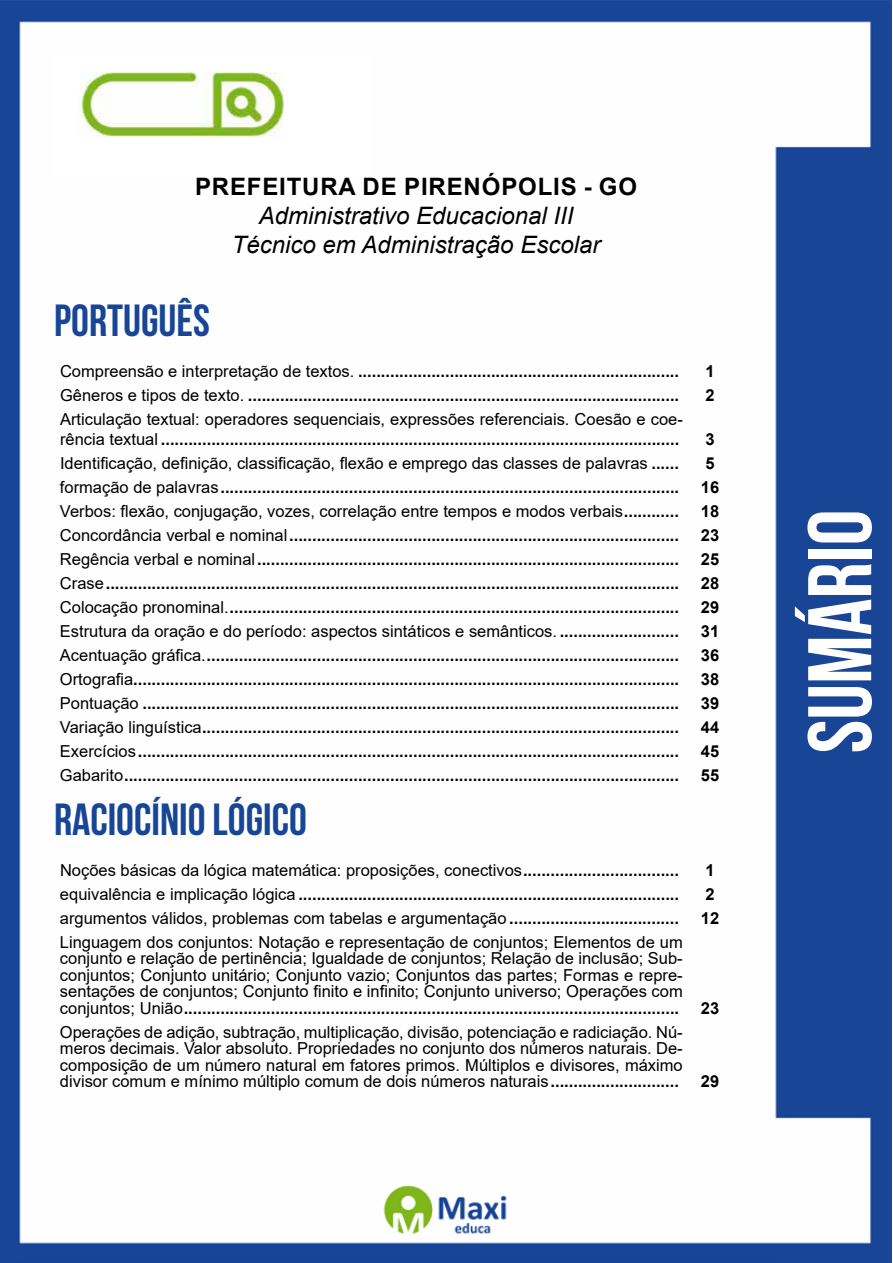
<style>
.page{position:relative;width:893px;height:1263px;background:#fff}
.page>*{position:absolute;margin:0;border:0;box-sizing:border-box;transform-origin:0 0}
.t1{font:700 90px "Bebas Neue";color:#fff}
.t2{font:700 45px "Bebas Neue";color:#184696}
.t3{font:italic 24px/28.8px "Arial";color:#000;text-align:center}
.t4{font:700 24px "Arial";letter-spacing:.035em;color:#000}
.t5{font:700 16.5px/19.8px "Arial";color:#000}
.t6{font:16.5px/16.5px "Arial";color:#000;text-align:justify}
.s1{font-weight:400}
.s2{font-weight:700}
</style>
<div class="page">
<img style="left:0;top:0;width:892px;height:1263px">
<div style="left:53px;top:55px;width:317px;height:121px;background:#fff"></div>
<img style="left:81px;top:72px;width:202px;height:64px">
<h3 class="t4" style="left:195px;top:170px;width:444px">PREFEITURA DE PIRENÓPOLIS - GO</h3>
<h3 class="t3" style="left:232px;top:201px;width:370px">Administrativo Educacional III<br>Técnico em Administração Escolar</h3>
<h2 class="t2" style="left:54px;top:295px;width:157px">PORTUGUÊS</h2>
<p class="t5" style="left:60px;top:361px;width:621px"><span class="s1">Compreensão e interpretação de textos.</span> ......................................................................</p>
<p class="t5" style="left:705px;top:361px;width:11px">1</p>
<p class="t5" style="left:60px;top:385px;width:621px"><span class="s1">Gêneros e tipos de texto.</span> ..............................................................................................</p>
<p class="t5" style="left:705px;top:385px;width:11px">2</p>
<p class="t5" style="left:60px;top:409px;width:624px"><span class="s1">Articulação textual: operadores sequenciais, expressões referenciais. Coesão e coe&shy;rência textual</span> .................................................................................................................</p>
<p class="t5" style="left:705px;top:429px;width:11px">3</p>
<p class="t6" style="left:60px;top:454px;width:620px">Identificação, definição, classificação, flexão e emprego das classes de palavras <span class="s2">......</span></p>
<p class="t5" style="left:705px;top:453px;width:11px">5</p>
<p class="t5" style="left:60px;top:477px;width:621px"><span class="s1">formação de palavras</span>....................................................................................................</p>
<p class="t5" style="left:701px;top:477px;width:20px">16</p>
<p class="t6" style="left:60px;top:502px;width:620px">Verbos: flexão, conjugação, vozes, correlação entre tempos e modos verbais<span class="s2">............</span></p>
<p class="t5" style="left:701px;top:501px;width:20px">18</p>
<p class="t5" style="left:60px;top:525px;width:621px"><span class="s1">Concordância verbal e nominal</span>.....................................................................................</p>
<p class="t5" style="left:701px;top:525px;width:20px">23</p>
<p class="t5" style="left:60px;top:549px;width:621px"><span class="s1">Regência verbal e nominal</span>............................................................................................</p>
<p class="t5" style="left:701px;top:549px;width:20px">25</p>
<p class="t5" style="left:60px;top:573px;width:621px"><span class="s1">Crase</span>.............................................................................................................................</p>
<p class="t5" style="left:701px;top:573px;width:20px">28</p>
<p class="t5" style="left:60px;top:597px;width:621px"><span class="s1">Colocação pronominal.</span>..................................................................................................</p>
<p class="t5" style="left:701px;top:597px;width:20px">29</p>
<p class="t6" style="left:60px;top:622px;width:620px">Estrutura da oração e do período: aspectos sintáticos e semânticos. <span class="s2">..........................</span></p>
<p class="t5" style="left:701px;top:621px;width:20px">31</p>
<p class="t5" style="left:60px;top:645px;width:621px"><span class="s1">Acentuação gráfica.</span>.......................................................................................................</p>
<p class="t5" style="left:701px;top:645px;width:20px">36</p>
<p class="t5" style="left:60px;top:669px;width:621px"><span class="s1">Ortografia</span>.......................................................................................................................</p>
<p class="t5" style="left:701px;top:669px;width:20px">38</p>
<p class="t5" style="left:60px;top:693px;width:621px"><span class="s1">Pontuação</span> .....................................................................................................................</p>
<p class="t5" style="left:701px;top:693px;width:20px">39</p>
<p class="t5" style="left:60px;top:717px;width:621px"><span class="s1">Variação linguística</span>........................................................................................................</p>
<p class="t5" style="left:701px;top:717px;width:20px">44</p>
<p class="t5" style="left:60px;top:741px;width:621px"><span class="s1">Exercícios</span>......................................................................................................................</p>
<p class="t5" style="left:701px;top:741px;width:20px">45</p>
<p class="t5" style="left:60px;top:765px;width:621px"><span class="s1">Gabarito</span>.........................................................................................................................</p>
<p class="t5" style="left:701px;top:765px;width:20px">55</p>
<h2 class="t2" style="left:54px;top:794px;width:254px">RACIOCÍNIO LÓGICO</h2>
<p class="t6" style="left:60px;top:862px;width:620px">Noções básicas da lógica matemática: proposições, conectivos<span class="s2">..................................</span></p>
<p class="t5" style="left:705px;top:860px;width:11px">1</p>
<p class="t5" style="left:60px;top:884px;width:621px"><span class="s1">equivalência e implicação lógica</span> ...................................................................................</p>
<p class="t5" style="left:705px;top:884px;width:11px">2</p>
<p class="t6" style="left:60px;top:910px;width:620px">argumentos válidos, problemas com tabelas e argumentação <span class="s2">.....................................</span></p>
<p class="t5" style="left:701px;top:908px;width:20px">12</p>
<p class="t6" style="left:60px;top:934px;width:624px">Linguagem dos conjuntos: Notação e representação de conjuntos; Elementos de um conjunto e relação de pertinência; Igualdade de conjuntos; Relação de inclusão; Sub&shy;conjuntos; Conjunto unitário; Conjunto vazio; Conjuntos das partes; Formas e repre&shy;sentações de conjuntos; Conjunto finito e infinito; Conjunto universo; Operações com conjuntos; União<span class="s2">............................................................................................................</span></p>
<p class="t5" style="left:701px;top:998px;width:20px">23</p>
<p class="t6" style="left:60px;top:1024px;width:624px">Operações de adição, subtração, multiplicação, divisão, potenciação e radiciação. Nú&shy;meros decimais. Valor absoluto. Propriedades no conjunto dos números naturais. De&shy;composição de um número natural em fatores primos. Múltiplos e divisores, máximo divisor comum e mínimo múltiplo comum de dois números naturais<span class="s2">............................</span></p>
<p class="t5" style="left:701px;top:1072px;width:20px">29</p>
<h1 class="t1" style="left:791px;top:753px;width:245px;rotate:-90deg">SUMÁRIO</h1>
</div>
